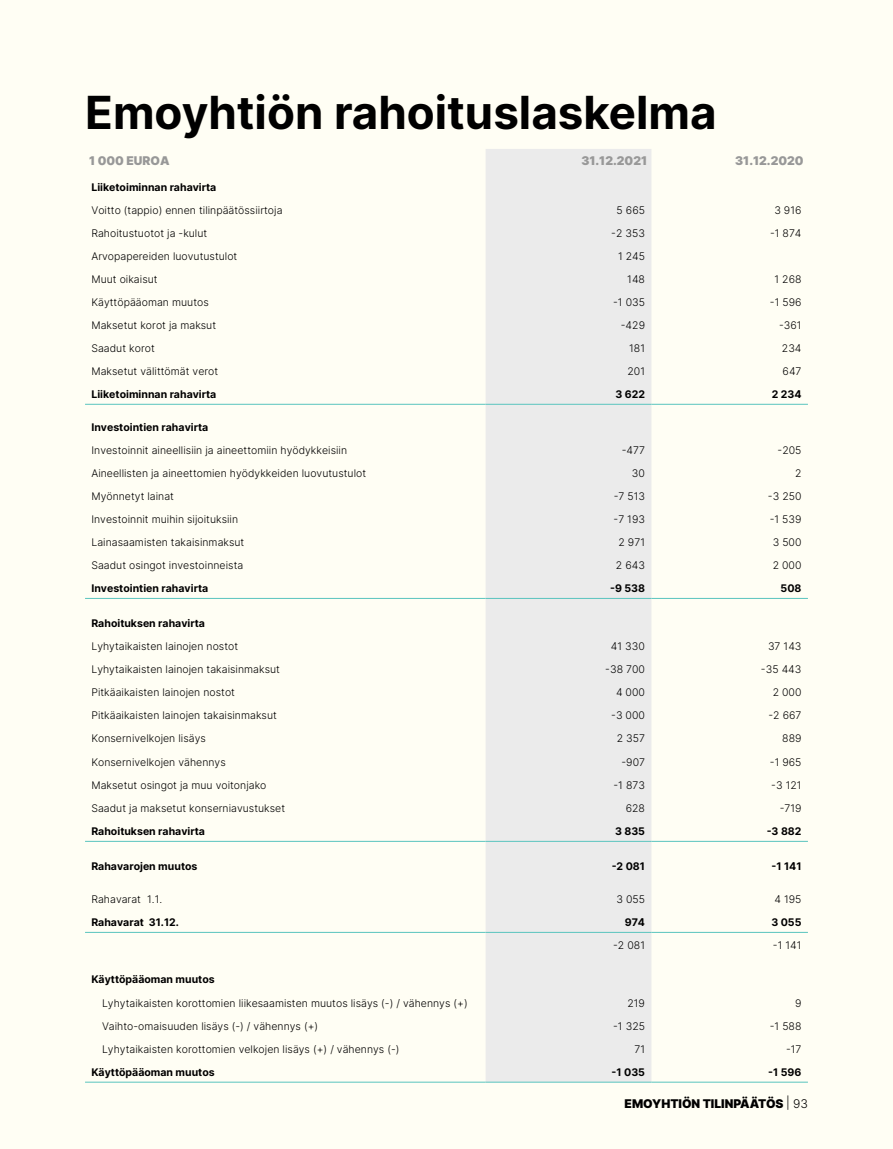
<style>
.page{position:relative;width:893px;height:1149px;background:#fff}
.page>*{position:absolute;margin:0;border:0;box-sizing:border-box;transform-origin:0 0}
.t1{font:700 45.6px "Inter";color:#000}
.t2{font:900 12px "Inter";color:#989898}
.t3{font:900 12px "Inter";color:#000}
.t4{font:300 10.5px "Inter";letter-spacing:.005em;color:#000}
.t5{font:700 10.5px "Inter";color:#000}
.s1{font-weight:300}
</style>
<div class="page">
<div style="left:0;top:0;width:893px;height:1148px;background:#fffef4"></div>
<div style="left:486px;top:149px;width:165px;height:932px;background:#ebebeb"></div>
<hr style="left:85px;top:404px;width:401px;height:1px;background:#59c4be">
<hr style="left:486px;top:404px;width:165px;height:1px;background:#59c4be">
<hr style="left:651px;top:404px;width:157px;height:1px;background:#59c4be">
<hr style="left:85px;top:598px;width:401px;height:1px;background:#59c4be">
<hr style="left:486px;top:598px;width:165px;height:1px;background:#59c4be">
<hr style="left:651px;top:598px;width:157px;height:1px;background:#59c4be">
<hr style="left:85px;top:840px;width:401px;height:1px;background:#59c4be">
<hr style="left:486px;top:840px;width:165px;height:1px;background:#59c4be">
<hr style="left:651px;top:840px;width:157px;height:1px;background:#59c4be">
<hr style="left:85px;top:931px;width:401px;height:1px;background:#59c4be">
<hr style="left:486px;top:931px;width:165px;height:1px;background:#59c4be">
<hr style="left:651px;top:931px;width:157px;height:1px;background:#59c4be">
<hr style="left:85px;top:1081px;width:401px;height:1px;background:#59c4be">
<hr style="left:486px;top:1081px;width:165px;height:1px;background:#59c4be">
<hr style="left:651px;top:1081px;width:157px;height:1px;background:#59c4be">
<h1 class="t1" style="left:85px;top:79px;width:633px">Emoyhtiön rahoituslaskelma</h1>
<p class="t2" style="left:89px;top:152px;width:82px">1 000 EUROA</p>
<p class="t2" style="left:581px;top:152px;width:67px">31.12.2021</p>
<p class="t2" style="left:735px;top:152px;width:70px">31.12.2020</p>
<p class="t5" style="left:91px;top:180px;width:126px">Liiketoiminnan rahavirta</p>
<p class="t4" style="left:91px;top:203px;width:193px">Voitto (tappio) ennen tilinpäätössiirtoja</p>
<p class="t4" style="left:617px;top:203px;width:30px">5 665</p>
<p class="t4" style="left:774px;top:203px;width:29px">3 916</p>
<p class="t4" style="left:91px;top:226px;width:117px">Rahoitustuotot ja -kulut</p>
<p class="t4" style="left:611px;top:226px;width:35px">-2 353</p>
<p class="t4" style="left:770px;top:226px;width:33px">-1 874</p>
<p class="t4" style="left:91px;top:249px;width:147px">Arvopapereiden luovutustulot</p>
<p class="t4" style="left:618px;top:249px;width:29px">1 245</p>
<p class="t4" style="left:91px;top:271px;width:68px">Muut oikaisut</p>
<p class="t4" style="left:627px;top:271px;width:19px">148</p>
<p class="t4" style="left:774px;top:271px;width:29px">1 268</p>
<p class="t4" style="left:91px;top:294px;width:119px">Käyttöpääoman muutos</p>
<p class="t4" style="left:613px;top:294px;width:33px">-1 035</p>
<p class="t4" style="left:770px;top:294px;width:33px">-1 596</p>
<p class="t4" style="left:91px;top:317px;width:126px">Maksetut korot ja maksut</p>
<p class="t4" style="left:621px;top:317px;width:26px">-429</p>
<p class="t4" style="left:779px;top:317px;width:24px">-361</p>
<p class="t4" style="left:91px;top:340px;width:65px">Saadut korot</p>
<p class="t4" style="left:629px;top:340px;width:17px">181</p>
<p class="t4" style="left:782px;top:340px;width:21px">234</p>
<p class="t4" style="left:91px;top:363px;width:128px">Maksetut välittömät verot</p>
<p class="t4" style="left:627px;top:363px;width:19px">201</p>
<p class="t4" style="left:783px;top:363px;width:20px">647</p>
<p class="t5" style="left:91px;top:386px;width:126px">Liiketoiminnan rahavirta</p>
<p class="t5" style="left:615px;top:386px;width:31px">3 622</p>
<p class="t5" style="left:772px;top:386px;width:31px">2 234</p>
<p class="t5" style="left:91px;top:420px;width:118px">Investointien rahavirta</p>
<p class="t4" style="left:91px;top:443px;width:257px">Investoinnit aineellisiin ja aineettomiin hyödykkeisiin</p>
<p class="t4" style="left:622px;top:443px;width:25px">-477</p>
<p class="t4" style="left:778px;top:443px;width:25px">-205</p>
<p class="t4" style="left:91px;top:465px;width:276px">Aineellisten ja aineettomien hyödykkeiden luovutustulot</p>
<p class="t4" style="left:632px;top:465px;width:15px">30</p>
<p class="t4" style="left:795px;top:465px;width:8px">2</p>
<p class="t4" style="left:91px;top:488px;width:84px">Myönnetyt lainat</p>
<p class="t4" style="left:614px;top:488px;width:33px">-7 513</p>
<p class="t4" style="left:768px;top:488px;width:35px">-3 250</p>
<p class="t4" style="left:91px;top:511px;width:148px">Investoinnit muihin sijoituksiin</p>
<p class="t4" style="left:613px;top:511px;width:33px">-7 193</p>
<p class="t4" style="left:770px;top:511px;width:33px">-1 539</p>
<p class="t4" style="left:91px;top:534px;width:154px">Lainasaamisten takaisinmaksut</p>
<p class="t4" style="left:618px;top:534px;width:28px">2 971</p>
<p class="t4" style="left:773px;top:534px;width:30px">3 500</p>
<p class="t4" style="left:91px;top:557px;width:153px">Saadut osingot investoinneista</p>
<p class="t4" style="left:616px;top:557px;width:31px">2 643</p>
<p class="t4" style="left:773px;top:557px;width:30px">2 000</p>
<p class="t5" style="left:91px;top:580px;width:118px">Investointien rahavirta</p>
<p class="t5" style="left:610px;top:580px;width:37px">-9 538</p>
<p class="t5" style="left:781px;top:580px;width:22px">508</p>
<p class="t5" style="left:91px;top:615px;width:115px">Rahoituksen rahavirta</p>
<p class="t4" style="left:91px;top:638px;width:148px">Lyhytaikaisten lainojen nostot</p>
<p class="t4" style="left:611px;top:638px;width:36px">41 330</p>
<p class="t4" style="left:768px;top:638px;width:35px">37 143</p>
<p class="t4" style="left:91px;top:661px;width:190px">Lyhytaikaisten lainojen takaisinmaksut</p>
<p class="t4" style="left:605px;top:661px;width:41px">-38 700</p>
<p class="t4" style="left:761px;top:661px;width:42px">-35 443</p>
<p class="t4" style="left:91px;top:684px;width:145px">Pitkäaikaisten lainojen nostot</p>
<p class="t4" style="left:616px;top:684px;width:31px">4 000</p>
<p class="t4" style="left:773px;top:684px;width:30px">2 000</p>
<p class="t4" style="left:91px;top:707px;width:187px">Pitkäaikaisten lainojen takaisinmaksut</p>
<p class="t4" style="left:611px;top:707px;width:35px">-3 000</p>
<p class="t4" style="left:768px;top:707px;width:35px">-2 667</p>
<p class="t4" style="left:91px;top:730px;width:116px">Konsernivelkojen lisäys</p>
<p class="t4" style="left:617px;top:730px;width:30px">2 357</p>
<p class="t4" style="left:782px;top:730px;width:21px">889</p>
<p class="t4" style="left:91px;top:754px;width:136px">Konsernivelkojen vähennys</p>
<p class="t4" style="left:621px;top:754px;width:25px">-907</p>
<p class="t4" style="left:770px;top:754px;width:33px">-1 965</p>
<p class="t4" style="left:91px;top:777px;width:177px">Maksetut osingot ja muu voitonjako</p>
<p class="t4" style="left:613px;top:777px;width:33px">-1 873</p>
<p class="t4" style="left:771px;top:777px;width:32px">-3 121</p>
<p class="t4" style="left:91px;top:800px;width:195px">Saadut ja maksetut konserniavustukset</p>
<p class="t4" style="left:626px;top:800px;width:21px">628</p>
<p class="t4" style="left:780px;top:800px;width:23px">-719</p>
<p class="t5" style="left:91px;top:823px;width:115px">Rahoituksen rahavirta</p>
<p class="t5" style="left:615px;top:823px;width:32px">3 835</p>
<p class="t5" style="left:767px;top:823px;width:36px">-3 882</p>
<p class="t5" style="left:91px;top:858px;width:108px">Rahavarojen muutos</p>
<p class="t5" style="left:612px;top:858px;width:35px">-2 081</p>
<p class="t5" style="left:772px;top:858px;width:31px">-1 141</p>
<p class="t4" style="left:91px;top:891px;width:72px">Rahavarat 1.1.</p>
<p class="t4" style="left:616px;top:891px;width:30px">3 055</p>
<p class="t4" style="left:774px;top:891px;width:29px">4 195</p>
<p class="t5" style="left:91px;top:914px;width:89px">Rahavarat 31.12.</p>
<p class="t5" style="left:625px;top:914px;width:22px">974</p>
<p class="t5" style="left:771px;top:914px;width:32px">3 055</p>
<p class="t4" style="left:613px;top:937px;width:33px">-2 081</p>
<p class="t4" style="left:773px;top:937px;width:30px">-1 141</p>
<p class="t5" style="left:91px;top:970px;width:125px">Käyttöpääoman muutos</p>
<p class="t4" style="left:102px;top:995px;width:367px">Lyhytaikaisten korottomien liikesaamisten muutos lisäys (-) / vähennys (+)</p>
<p class="t4" style="left:627px;top:995px;width:19px">219</p>
<p class="t4" style="left:795px;top:995px;width:8px">9</p>
<p class="t4" style="left:102px;top:1018px;width:218px">Vaihto-omaisuuden lisäys (-) / vähennys (+)</p>
<p class="t4" style="left:613px;top:1018px;width:33px">-1 325</p>
<p class="t4" style="left:770px;top:1018px;width:33px">-1 588</p>
<p class="t4" style="left:102px;top:1041px;width:299px">Lyhytaikaisten korottomien velkojen lisäys (+) / vähennys (-)</p>
<p class="t4" style="left:634px;top:1041px;width:12px">71</p>
<p class="t4" style="left:786px;top:1041px;width:17px">-17</p>
<p class="t5" style="left:91px;top:1064px;width:125px">Käyttöpääoman muutos</p>
<p class="t5" style="left:611px;top:1064px;width:35px">-1 035</p>
<p class="t5" style="left:768px;top:1064px;width:35px">-1 596</p>
<p class="t3" style="left:625px;top:1094px;width:185px">EMOYHTIÖN TILINPÄÄTÖS <span class="s1">| 93</span></p>
</div>
